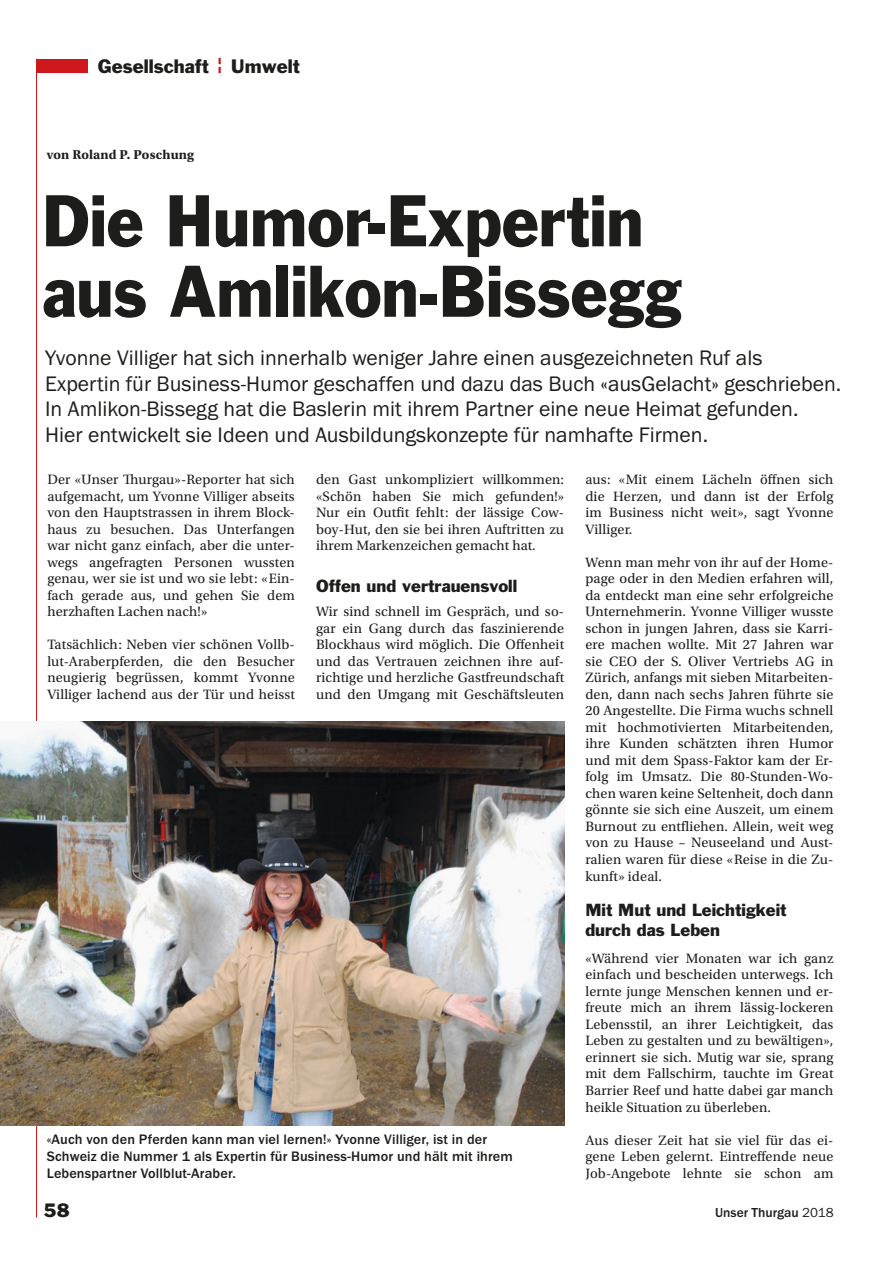
<style>
.page{position:relative;width:893px;height:1263px;background:#fff}
.page>*{position:absolute;margin:0;border:0;box-sizing:border-box;transform-origin:0 0}
.t1{font:67.5px/70.5px "Franklin Gothic Std";color:#1d1d1b;scale:.9 1}
.t2{font:21.75px/25.5px "Franklin Gothic URW Boo";color:#1d1d1b}
.t3{font:18px "Franklin Gothic Std";color:#1d1d1b}
.t4{font:16.2px/19.5px "Franklin Gothic Std";color:#1d1d1b}
.t5{font:14.25px/16.5px "Utopia Std";letter-spacing:.01em;color:#1d1d1b;text-align:justify}
.t6{font:500 14.25px/16.5px "Franklin Gothic URW";letter-spacing:.01em;color:#1d1d1b}
.t7{font:700 13.5px "Utopia Std";letter-spacing:.01em;color:#1d1d1b}
.t8{font:500 13.5px "Franklin Gothic URW";color:#1d1d1b}
.s1{font-family:"Franklin Gothic URW Boo";font-weight:400}
</style>
<div class="page">
<hr style="left:36px;top:59px;width:1px;height:1158px;background:#cd171a">
<div style="left:37px;top:59px;width:51px;height:14px;background:#cd171a"></div>
<img style="left:0;top:722px;width:564px;height:404px">
<p class="t3" style="left:98px;top:54px;width:203px">Gesellschaft <sup>¦</sup> Umwelt</p>
<p class="t7" style="left:47px;top:146px;width:149px">von Roland P. Poschung</p>
<h1 class="t1" style="left:43px;top:185px;width:712px">Die Humor-Expertin aus Amlikon-Bissegg</h1>
<p class="t2" style="left:45px;top:345px;width:797px">Yvonne Villiger hat sich innerhalb weniger Jahre einen ausgezeichneten Ruf als Expertin für Business-Humor geschaffen und dazu das Buch «ausGelacht» geschrieben.<br>In Amlikon-Bissegg hat die Baslerin mit ihrem Partner eine neue Heimat gefunden.<br>Hier entwickelt sie Ideen und Ausbildungskonzepte für namhafte Firmen.</p>
<p class="t5" style="left:316px;top:472px;width:250px">den Gast unkompliziert willkommen: «Schön haben Sie mich gefunden!» Nur ein Outfit fehlt: der lässige Cow&shy;boy-Hut, den sie bei ihren Auftritten zu ihrem Markenzeichen gemacht hat.</p>
<p class="t4" style="left:316px;top:576px;width:203px">Offen und vertrauensvoll</p>
<p class="t5" style="left:316px;top:604px;width:250px">Wir sind schnell im Gespräch, und so&shy;gar ein Gang durch das faszinierende Blockhaus wird möglich. Die Offenheit und das Vertrauen zeichnen ihre auf&shy;richtige und herzliche Gastfreundschaft und den Umgang mit Geschäftsleuten</p>
<p class="t5" style="left:47px;top:472px;width:249px">Der «Unser Thurgau»-Reporter hat sich aufgemacht, um Yvonne Villiger abseits von den Hauptstrassen in ihrem Block&shy;haus zu besuchen. Das Unterfangen war nicht ganz einfach, aber die unter&shy;wegs angefragten Personen wussten genau, wer sie ist und wo sie lebt: «Ein&shy;fach gerade aus, und gehen Sie dem herzhaften Lachen nach!»</p>
<p class="t5" style="left:47px;top:637px;width:249px">Tatsächlich: Neben vier schönen Vollb&shy;lut-Araberpferden, die den Besucher neugierig begrüssen, kommt Yvonne Villiger lachend aus der Tür und heisst</p>
<p class="t5" style="left:585px;top:472px;width:250px">aus: «Mit einem Lächeln öffnen sich die Herzen, und dann ist der Erfolg im Business nicht weit», sagt Yvonne Villiger.</p>
<p class="t5" style="left:585px;top:554px;width:250px">Wenn man mehr von ihr auf der Home&shy;page oder in den Medien erfahren will, da entdeckt man eine sehr erfolgreiche Unternehmerin. Yvonne Villiger wusste schon in jungen Jahren, dass sie Karri&shy;ere machen wollte. Mit 27 Jahren war sie CEO der S. Oliver Vertriebs AG in Zürich, anfangs mit sieben Mitarbeiten&shy;den, dann nach sechs Jahren führte sie 20 Angestellte. Die Firma wuchs schnell mit hochmotivierten Mitarbeitenden, ihre Kunden schätzten ihren Humor und mit dem Spass-Faktor kam der Er&shy;folg im Umsatz. Die 80-Stunden-Wo&shy;chen waren keine Seltenheit, doch dann gönnte sie sich eine Auszeit, um einem Burnout zu entfliehen. Allein, weit weg von zu Hause – Neuseeland und Aust&shy;ralien waren für diese «Reise in die Zu&shy;kunft» ideal.</p>
<p class="t4" style="left:585px;top:900px;width:203px">Mit Mut und Leichtigkeit durch das Leben</p>
<p class="t5" style="left:585px;top:950px;width:250px">«Während vier Monaten war ich ganz einfach und bescheiden unterwegs. Ich lernte junge Menschen kennen und er&shy;freute mich an ihrem lässig-lockeren Lebensstil, an ihrer Leichtigkeit, das Leben zu gestalten und zu bewältigen», erinnert sie sich. Mutig war sie, sprang mit dem Fallschirm, tauchte im Great Barrier Reef und hatte dabei gar manch heikle Situation zu überleben.</p>
<p class="t5" style="left:585px;top:1132px;width:250px">Aus dieser Zeit hat sie viel für das ei&shy;gene Leben gelernt. Eintreffende neue Job-Angebote lehnte sie schon am</p>
<p class="t6" style="left:47px;top:1131px;width:468px">«Auch von den Pferden kann man viel lernen!» Yvonne Villiger, ist in der<br>Schweiz die Nummer 1 als Expertin für Business-Humor und hält mit ihrem<br>Lebenspartner Vollblut-Araber.</p>
<p class="t3" style="left:44px;top:1199px;width:27px">58</p>
<p class="t8" style="left:715px;top:1204px;width:120px">Unser Thurgau <span class="s1">2018</span></p>
</div>
